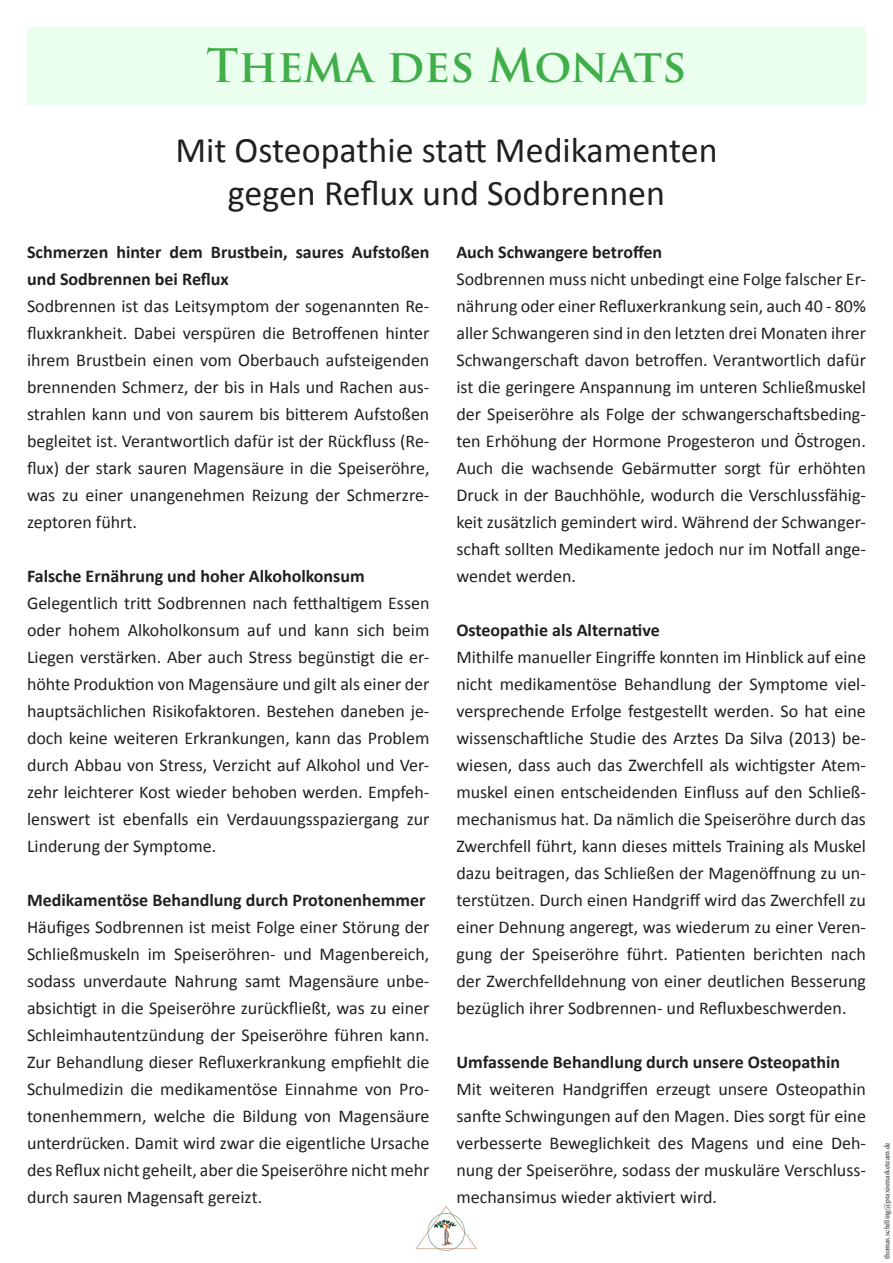
<style>
.page{position:relative;width:893px;height:1263px;background:#fff}
.page>*{position:absolute;margin:0;border:0;box-sizing:border-box;transform-origin:0 0}
.t1{font:700 45px "Trajan Pro";color:#40ae49}
.t2{font:36px "Calibri";color:#231f20}
.t3{font:18px/27px "Calibri";color:#231f20;text-align:justify}
.t4{font:700 18px/27px "Calibri";color:#231f20}
.t5{font:7.5px "Times New Roman";color:#231f20}
</style>
<div class="page">
<div style="left:27px;top:27px;width:839px;height:78px;background:#eaffee"></div>
<img style="left:416px;top:1206px;width:61px;height:45px">
<p class="t1" style="left:206px;top:37px;width:482px">Thema des Monats</p>
<p class="t2" style="left:175px;top:127px;width:544px">Mit Osteopathie statt Medikamenten</p>
<p class="t2" style="left:228px;top:170px;width:439px">gegen Reflux und Sodbrennen</p>
<p class="t4" style="left:27px;top:239px;width:404px">Schmerzen hinter dem Brustbein, saures Aufstoßen und Sodbrennen bei Reflux</p>
<p class="t3" style="left:27px;top:293px;width:404px">Sodbrennen ist das Leitsymptom der sogenannten Re&shy;fluxkrankheit. Dabei verspüren die Betroffenen hinter ihrem Brustbein einen vom Oberbauch aufsteigenden brennenden Schmerz, der bis in Hals und Rachen aus&shy;strahlen kann und von saurem bis bitterem Aufstoßen begleitet ist. Verantwortlich dafür ist der Rückfluss (Re&shy;flux) der stark sauren Magensäure in die Speiseröhre, was zu einer unangenehmen Reizung der Schmerzre&shy;zeptoren führt.</p>
<p class="t4" style="left:27px;top:563px;width:339px">Falsche Ernährung und hoher Alkoholkonsum</p>
<p class="t3" style="left:27px;top:590px;width:404px">Gelegentlich tritt Sodbrennen nach fetthaltigem Essen oder hohem Alkoholkonsum auf und kann sich beim Liegen verstärken. Aber auch Stress begünstigt die er&shy;höhte Produktion von Magensäure und gilt als einer der hauptsächlichen Risikofaktoren. Bestehen daneben je&shy;doch keine weiteren Erkrankungen, kann das Problem durch Abbau von Stress, Verzicht auf Alkohol und Ver&shy;zehr leichterer Kost wieder behoben werden. Empfeh&shy;lenswert ist ebenfalls ein Verdauungsspaziergang zur Linderung der Symptome.</p>
<p class="t4" style="left:27px;top:887px;width:400px">Medikamentöse Behandlung durch Protonenhemmer</p>
<p class="t3" style="left:27px;top:914px;width:404px">Häufiges Sodbrennen ist meist Folge einer Störung der Schließmuskeln im Speiseröhren- und Magenbereich, sodass unverdaute Nahrung samt Magensäure unbe&shy;absichtigt in die Speiseröhre zurückfließt, was zu einer Schleimhautentzündung der Speiseröhre führen kann.<br>Zur Behandlung dieser Refluxerkrankung empfiehlt die Schulmedizin die medikamentöse Einnahme von Pro&shy;tonenhemmern, welche die Bildung von Magensäure unterdrücken. Damit wird zwar die eigentliche Ursache des Reflux nicht geheilt, aber die Speiseröhre nicht mehr durch sauren Magensaft gereizt.</p>
<p class="t4" style="left:456px;top:239px;width:207px">Auch Schwangere betroffen</p>
<p class="t3" style="left:456px;top:266px;width:411px">Sodbrennen muss nicht unbedingt eine Folge falscher Er&shy;nährung oder einer Refluxerkrankung sein, auch 40 - 80% aller Schwangeren sind in den letzten drei Monaten ihrer Schwangerschaft davon betroffen. Verantwortlich dafür ist die geringere Anspannung im unteren Schließmuskel der Speiseröhre als Folge der schwangerschaftsbeding&shy;ten Erhöhung der Hormone Progesteron und Östrogen.<br>Auch die wachsende Gebärmutter sorgt für erhöhten Druck in der Bauchhöhle, wodurch die Verschlussfähig&shy;keit zusätzlich gemindert wird. Während der Schwanger&shy;schaft sollten Medikamente jedoch nur im Notfall ange&shy;wendet werden.</p>
<p class="t4" style="left:456px;top:617px;width:205px">Osteopathie als Alternative</p>
<p class="t3" style="left:456px;top:644px;width:411px">Mithilfe manueller Eingriffe konnten im Hinblick auf eine nicht medikamentöse Behandlung der Symptome viel&shy;versprechende Erfolge festgestellt werden. So hat eine wissenschaftliche Studie des Arztes Da Silva (2013) be&shy;wiesen, dass auch das Zwerchfell als wichtigster Atem&shy;muskel einen entscheidenden Einfluss auf den Schließ&shy;mechanismus hat. Da nämlich die Speiseröhre durch das Zwerchfell führt, kann dieses mittels Training als Muskel dazu beitragen, das Schließen der Magenöffnung zu un&shy;terstützen. Durch einen Handgriff wird das Zwerchfell zu einer Dehnung angeregt, was wiederum zu einer Veren&shy;gung der Speiseröhre führt. Patienten berichten nach der Zwerchfelldehnung von einer deutlichen Besserung bezüglich ihrer Sodbrennen- und Refluxbeschwerden.</p>
<p class="t4" style="left:456px;top:1049px;width:385px">Umfassende Behandlung durch unsere Osteopathin</p>
<p class="t3" style="left:456px;top:1076px;width:411px">Mit weiteren Handgriffen erzeugt unsere Osteopathin sanfte Schwingungen auf den Magen. Dies sorgt für eine verbesserte Beweglichkeit des Magens und eine Deh&shy;nung der Speiseröhre, sodass der muskuläre Verschluss&shy;mechansimus wieder aktiviert wird.</p>
<p class="t5" style="left:882px;top:1259px;width:118px;rotate:-90deg">thomas.schilling@praxismarketeam.de</p>
</div>
